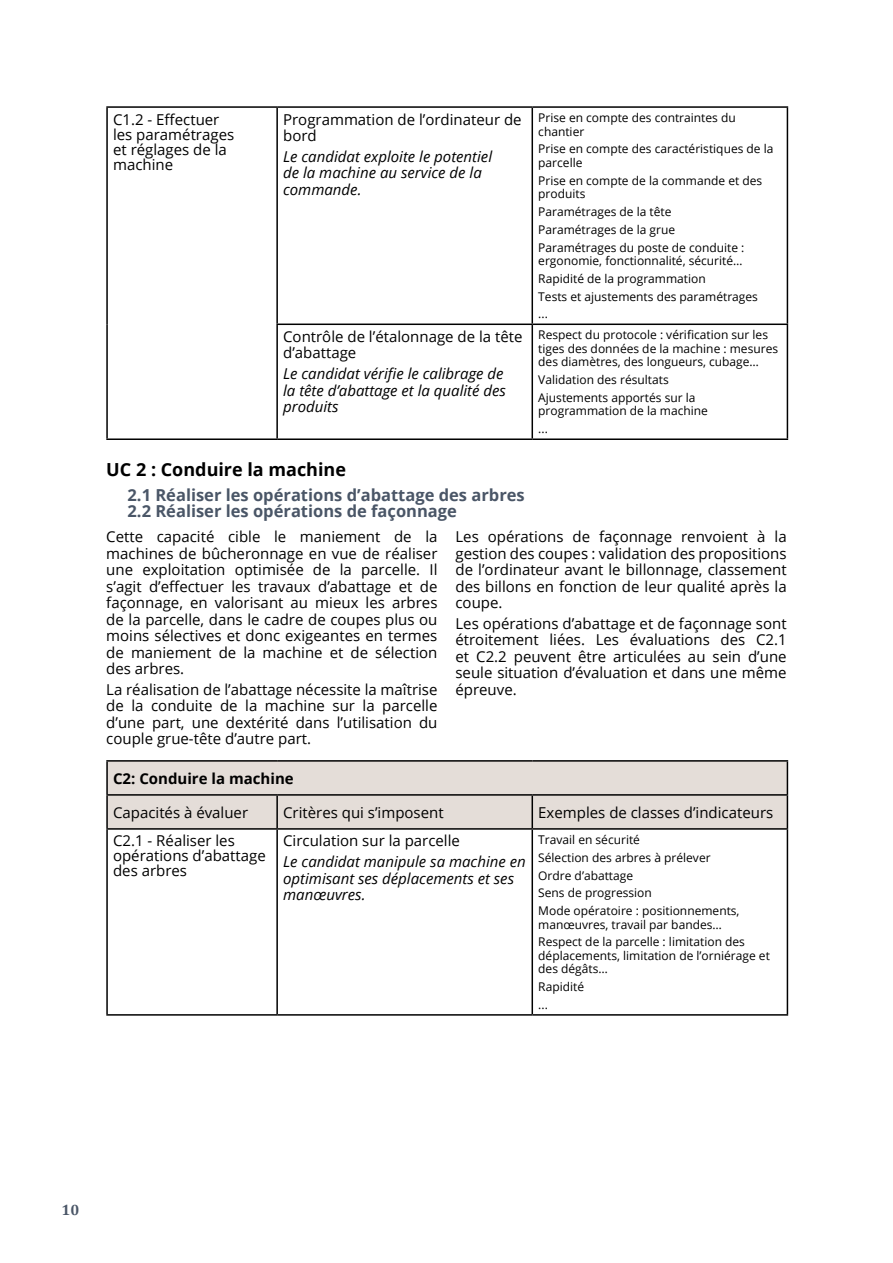
<style>
.page{position:relative;width:893px;height:1263px;background:#fff}
.page>*{position:absolute;margin:0;border:0;box-sizing:border-box;transform-origin:0 0}
.t1{font:700 18px "Open Sans";color:#000}
.t2{font:700 16.5px/16.5px "Open Sans";color:#4a5667}
.t3{font:15px/16.5px "Open Sans";color:#000}
.t4{font:italic 15px/16.5px "Open Sans";color:#000}
.t5{font:700 15px "Open Sans";color:#000}
.t6{font:700 15px "Cambria";color:#4a5667}
.t7{font:12px/17.7px "Open Sans";color:#000}
</style>
<div class="page">
<hr style="left:106px;top:106px;width:171px;height:2px;background:#000">
<hr style="left:106px;top:108px;width:2px;height:216px;background:#000">
<hr style="left:277px;top:106px;width:255px;height:2px;background:#000">
<hr style="left:276px;top:108px;width:2px;height:215px;background:#000">
<hr style="left:532px;top:106px;width:256px;height:2px;background:#000">
<hr style="left:531px;top:108px;width:2px;height:215px;background:#000">
<hr style="left:787px;top:108px;width:1px;height:215px;background:#000">
<hr style="left:106px;top:324px;width:2px;height:114px;background:#000">
<hr style="left:276px;top:323px;width:256px;height:2px;background:#000">
<hr style="left:276px;top:325px;width:2px;height:113px;background:#000">
<hr style="left:532px;top:323px;width:256px;height:2px;background:#000">
<hr style="left:531px;top:325px;width:2px;height:113px;background:#000">
<hr style="left:787px;top:325px;width:1px;height:113px;background:#000">
<hr style="left:106px;top:438px;width:171px;height:2px;background:#000">
<hr style="left:277px;top:438px;width:255px;height:2px;background:#000">
<hr style="left:532px;top:438px;width:256px;height:2px;background:#000">
<div style="left:108px;top:762px;width:679px;height:66px;background:#e4ddd8"></div>
<hr style="left:106px;top:760px;width:171px;height:2px;background:#000">
<hr style="left:106px;top:762px;width:2px;height:32px;background:#000">
<hr style="left:277px;top:760px;width:255px;height:2px;background:#000">
<hr style="left:532px;top:760px;width:256px;height:2px;background:#000">
<hr style="left:787px;top:762px;width:1px;height:32px;background:#000">
<hr style="left:106px;top:794px;width:171px;height:2px;background:#000">
<hr style="left:106px;top:796px;width:2px;height:32px;background:#000">
<hr style="left:277px;top:794px;width:255px;height:2px;background:#000">
<hr style="left:276px;top:796px;width:2px;height:32px;background:#000">
<hr style="left:532px;top:794px;width:256px;height:2px;background:#000">
<hr style="left:531px;top:796px;width:2px;height:32px;background:#000">
<hr style="left:787px;top:796px;width:1px;height:32px;background:#000">
<hr style="left:106px;top:828px;width:171px;height:2px;background:#000">
<hr style="left:106px;top:830px;width:2px;height:184px;background:#000">
<hr style="left:277px;top:828px;width:255px;height:2px;background:#000">
<hr style="left:276px;top:830px;width:2px;height:184px;background:#000">
<hr style="left:532px;top:828px;width:256px;height:2px;background:#000">
<hr style="left:531px;top:830px;width:2px;height:184px;background:#000">
<hr style="left:787px;top:830px;width:1px;height:184px;background:#000">
<hr style="left:106px;top:1014px;width:171px;height:2px;background:#000">
<hr style="left:277px;top:1014px;width:255px;height:2px;background:#000">
<hr style="left:532px;top:1014px;width:256px;height:2px;background:#000">
<p class="t3" style="left:113px;top:111px;width:123px;line-height:15px">C1.2 - Effectuer les paramétrages et réglages de la machine</p>
<p class="t3" style="left:283px;top:110px;width:240px">Programmation de l’ordinateur de bord</p>
<p class="t4" style="left:283px;top:148px;width:211px">Le candidat exploite le potentiel de la machine au service de la commande.</p>
<p class="t3" style="left:283px;top:328px;width:241px">Contrôle de l’étalonnage de la tête d’abattage</p>
<p class="t4" style="left:283px;top:365px;width:224px">Le candidat vérifie le calibrage de la tête d’abattage et la qualité des produits</p>
<p class="t7" style="left:538px;top:111px;width:199px;line-height:13.5px">Prise en compte des contraintes du chantier</p>
<p class="t7" style="left:538px;top:142px;width:237px;line-height:13.5px">Prise en compte des caractéristiques de la parcelle</p>
<p class="t7" style="left:538px;top:173px;width:225px;line-height:13.5px">Prise en compte de la commande et des produits</p>
<p class="t7" style="left:538px;top:202px;width:208px">Paramétrages de la tête<br>Paramétrages de la grue<br>Paramétrages du poste de conduite :</p>
<p class="t7" style="left:538px;top:251px;width:221px">ergonomie, fonctionnalité, sécurité…<br>Rapidité de la programmation<br>Tests et ajustements des paramétrages ...</p>
<p class="t7" style="left:538px;top:328px;width:241px;line-height:13.5px">Respect du protocole : vérification sur les tiges des données de la machine : mesures des diamètres, des longueurs, cubage…</p>
<p class="t7" style="left:538px;top:371px;width:159px">Validation des résultats<br>Ajustements apportés sur la</p>
<p class="t7" style="left:538px;top:402px;width:171px">programmation de la machine ...</p>
<p class="t1" style="left:106px;top:456px;width:241px">UC 2 : Conduire la machine</p>
<p class="t2" style="left:128px;top:486px;width:399px">2.1 Réaliser les opérations d’abattage des arbres<br>2.2 Réaliser les opérations de façonnage</p>
<p class="t3" style="left:106px;top:528px;width:333px;text-align:justify">Cette capacité cible le maniement de la machines de bûcheronnage en vue de réaliser une exploitation optimisée de la parcelle. Il s’agit d’effectuer les travaux d’abattage et de façonnage, en valorisant au mieux les arbres de la parcelle, dans le cadre de coupes plus ou moins sélectives et donc exigeantes en termes de maniement de la machine et de sélection des arbres.</p>
<p class="t3" style="left:106px;top:681px;width:333px;text-align:justify">La réalisation de l’abattage nécessite la maîtrise de la conduite de la machine sur la parcelle d’une part, une dextérité dans l’utilisation du couple grue-tête d’autre part.</p>
<p class="t3" style="left:455px;top:528px;width:333px;text-align:justify">Les opérations de façonnage renvoient à la gestion des coupes : validation des propositions de l’ordinateur avant le billonnage, classement des billons en fonction de leur qualité après la coupe.</p>
<p class="t3" style="left:455px;top:615px;width:333px;text-align:justify">Les opérations d’abattage et de façonnage sont étroitement liées. Les évaluations des C2.1 et C2.2 peuvent être articulées au sein d’une seule situation d’évaluation et dans une même épreuve.</p>
<p class="t5" style="left:113px;top:768px;width:182px">C2: Conduire la machine</p>
<p class="t3" style="left:113px;top:803px;width:137px">Capacités à évaluer</p>
<p class="t3" style="left:283px;top:803px;width:162px">Critères qui s’imposent</p>
<p class="t3" style="left:538px;top:803px;width:237px">Exemples de classes d’indicateurs</p>
<p class="t3" style="left:113px;top:833px;width:154px;line-height:15px">C2.1 - Réaliser les opérations d’abattage des arbres</p>
<p class="t3" style="left:283px;top:832px;width:178px">Circulation sur la parcelle</p>
<p class="t7" style="left:538px;top:830px;width:203px">Travail en sécurité<br>Sélection des arbres à prélever<br>Ordre d’abattage<br>Sens de progression<br>Mode opératoire : positionnements,</p>
<p class="t7" style="left:538px;top:915px;width:208px">manœuvres, travail par bandes…<br>Respect de la parcelle : limitation des</p>
<p class="t7" style="left:538px;top:948px;width:233px;line-height:13.5px">déplacements, limitation de l’orniérage et des dégâts…</p>
<p class="t7" style="left:538px;top:977px;width:47px">Rapidité ...</p>
<p class="t4" style="left:283px;top:853px;width:244px">Le candidat manipule sa machine en optimisant ses déplacements et ses manœuvres.</p>
<p class="t6" style="left:62px;top:1199px;width:19px">10</p>
</div>
